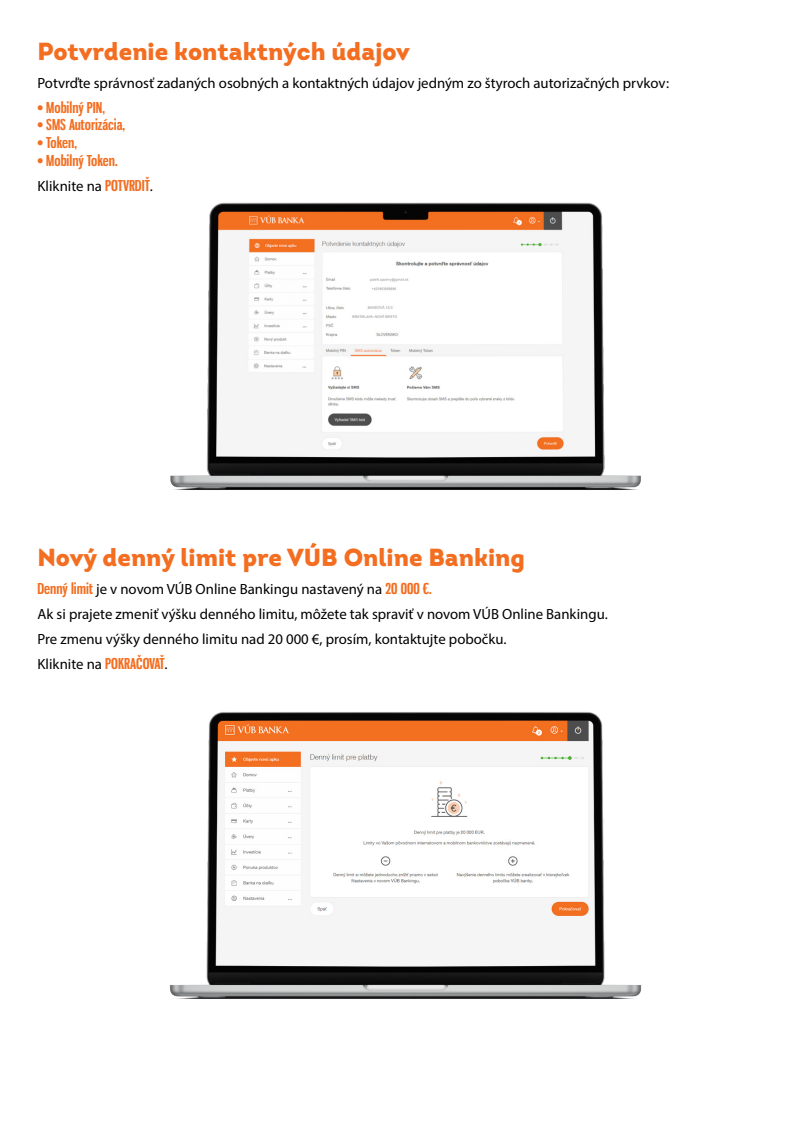
<style>
.page{position:relative;width:810px;height:1146px;background:#fff}
.page>*{position:absolute;margin:0;border:0;box-sizing:border-box;transform-origin:0 0}
.t1{font:900 24.6px "Intro";color:#f36e21}
.text{font:14.77px "Myriad Pro";color:#000}
.text-2{font:700 14.77px "Gnuolane Rg";color:#f36e21}
.s1{font-family:"Gnuolane Rg";font-weight:700;color:#f36e21}
</style>
<div class="page">
<img style="left:170px;top:712px;width:472px;height:287px">
<img style="left:170px;top:202px;width:471px;height:288px">
<h3 class="t1" style="left:38px;top:35px;width:374px">Potvrdenie kontaktných údajov</h3>
<p class="text" style="left:38px;top:74px;width:633px">Potvrďte správnosť zadaných osobných a kontaktných údajov jedným zo štyroch autorizačných prvkov:</p>
<p class="text-2" style="left:38px;top:98px;width:69px">• Mobilný PIN,</p>
<p class="text-2" style="left:38px;top:116px;width:89px">• SMS Autorizácia,</p>
<p class="text-2" style="left:38px;top:134px;width:41px">• Token,</p>
<p class="text-2" style="left:38px;top:151px;width:82px">• Mobilný Token.</p>
<p class="text" style="left:38px;top:177px;width:117px">Kliknite na <span class="s1">POTVRDIŤ</span>.</p>
<h3 class="t1" style="left:38px;top:541px;width:489px">Nový denný limit pre VÚB Online Banking</h3>
<p class="text" style="left:38px;top:580px;width:396px"><span class="s1">Denný limit</span> je v novom VÚB Online Bankingu nastavený na <span class="s1">20 000 €.</span></p>
<p class="text" style="left:38px;top:605px;width:572px">Ak si prajete zmeniť výšku denného limitu, môžete tak spraviť v novom VÚB Online Bankingu.</p>
<p class="text" style="left:38px;top:630px;width:471px">Pre zmenu výšky denného limitu nad 20 000 €, prosím, kontaktujte pobočku.</p>
<p class="text" style="left:38px;top:654px;width:132px">Kliknite na <span class="s1">POKRAČOVAŤ</span>.</p>
</div>
